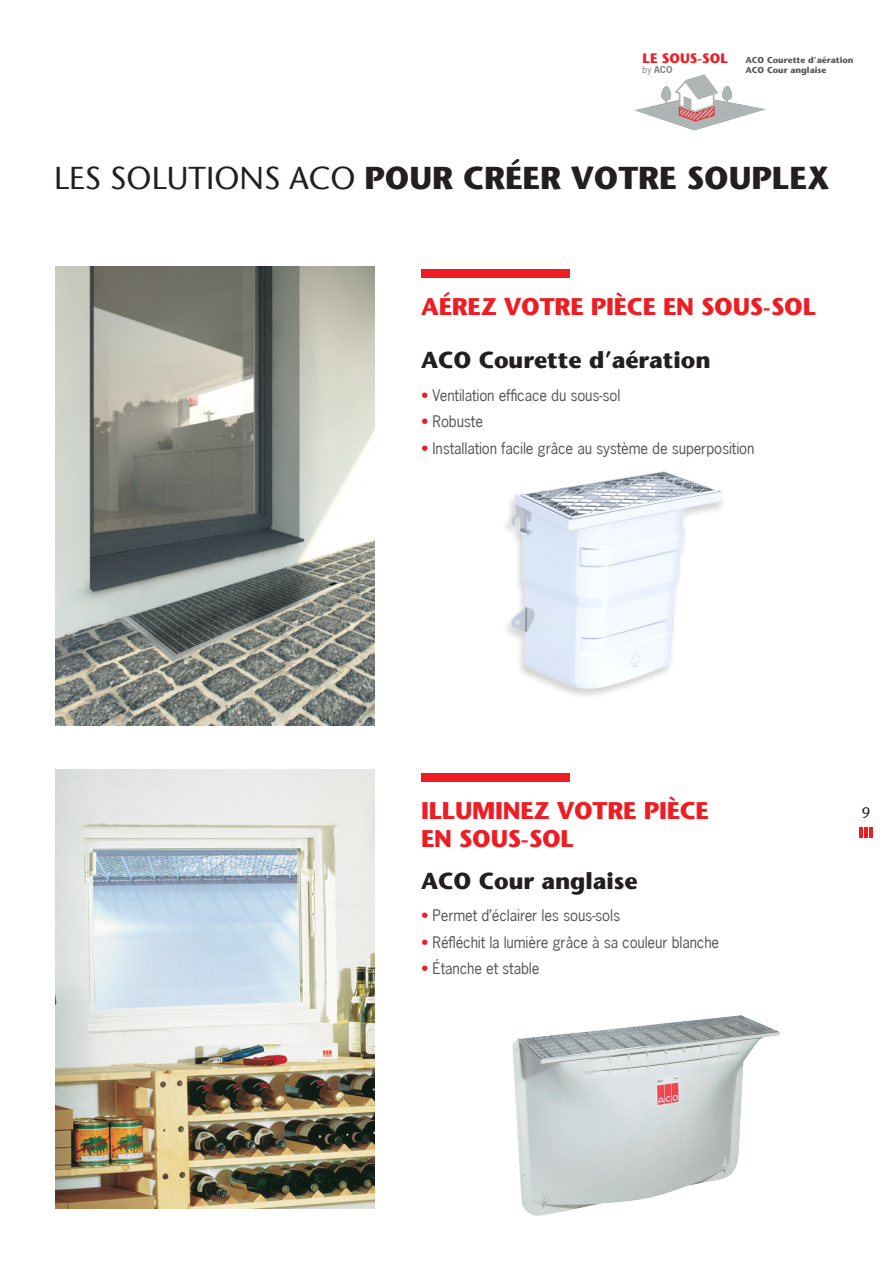
<style>
.page{position:relative;width:893px;height:1263px;background:#fff}
.page>*{position:absolute;margin:0;border:0;box-sizing:border-box;transform-origin:0 0}
.t1{font:700 31.5px "Stone Sans";color:#231f20}
.t2{font:700 24px/28.8px "Stone Sans";letter-spacing:-.01em;color:#ee1d23}
.t3{font:700 22.95px "Stone Sans";color:#231f20}
.t4{font:15px "News Gothic";letter-spacing:-.01em;color:#57585a}
.t5{font:15px "Stone Sans";color:#231f20}
.t6{font:700 13.65px "Stone Sans";color:#ee1d23}
.t7{font:700 9px "News Gothic";color:#808285}
.t8{font:700 8.55px "Stone Sans";color:#57585a}
.s1{font-weight:400}
.s2{color:#ee1d23}
</style>
<div class="page">
<img style="left:56px;top:266px;width:318px;height:459px">
<img style="left:56px;top:770px;width:318px;height:439px">
<svg style="left:635px;top:74px;width:131px;height:56px"></svg>
<div style="left:421px;top:773px;width:149px;height:8px;background:#ee1d23"></div>
<img style="left:506px;top:471px;width:217px;height:224px">
<div style="left:421px;top:269px;width:149px;height:9px;background:#ee1d23"></div>
<img style="left:512px;top:1015px;width:268px;height:201px">
<hr style="left:859px;top:828px;width:4px;height:10px;background:#ee1d23">
<hr style="left:864px;top:828px;width:4px;height:10px;background:#ee1d23">
<hr style="left:869px;top:828px;width:4px;height:10px;background:#ee1d23">
<p class="t6" style="left:643px;top:50px;width:87px">LE SOUS-SOL</p>
<p class="t7" style="left:643px;top:64px;width:32px"><span class="s1">by</span> ACO</p>
<p class="t8" style="left:745px;top:55px;width:110px">ACO Courette d’aération</p>
<p class="t8" style="left:745px;top:65px;width:82px">ACO Cour anglaise</p>
<p class="t1" style="left:54px;top:160px;width:778px"><span class="s1">LES SOLUTIONS ACO</span> POUR CRÉER VOTRE SOUPLEX</p>
<p class="t2" style="left:421px;top:292px;width:396px">AÉREZ VOTRE PIÈCE EN SOUS-SOL</p>
<p class="t3" style="left:421px;top:347px;width:291px">ACO Courette d’aération</p>
<p class="t4" style="left:421px;top:385px;width:201px"><span class="s2">•</span> Ventilation efficace du sous-sol</p>
<p class="t4" style="left:421px;top:412px;width:63px"><span class="s2">•</span> Robuste</p>
<p class="t4" style="left:421px;top:438px;width:335px"><span class="s2">•</span> Installation facile grâce au système de superposition</p>
<p class="t2" style="left:421px;top:796px;width:289px">ILLUMINEZ VOTRE PIÈCE<br>EN SOUS-SOL</p>
<p class="t3" style="left:421px;top:868px;width:218px">ACO Cour anglaise</p>
<p class="t4" style="left:421px;top:906px;width:201px"><span class="s2">•</span> Permet d’éclairer les sous-sols</p>
<p class="t4" style="left:421px;top:933px;width:300px"><span class="s2">•</span> Réfléchit la lumière grâce à sa couleur blanche</p>
<p class="t4" style="left:421px;top:959px;width:120px"><span class="s2">•</span> Étanche et stable</p>
<p class="t5" style="left:862px;top:804px;width:10px">9</p>
</div>
